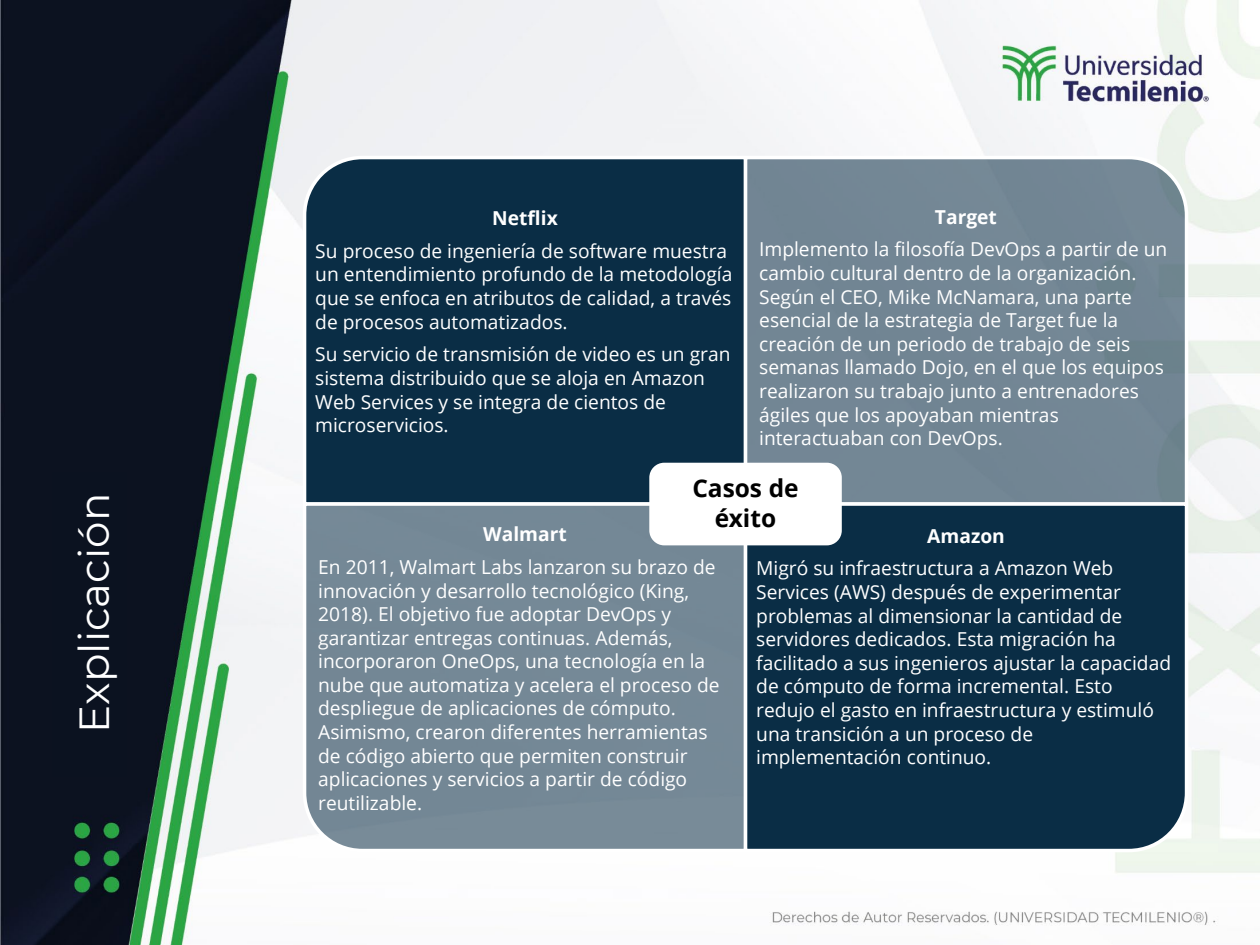
<style>
.page{position:relative;width:1260px;height:945px;background:#fff}
.page>*{position:absolute;margin:0;border:0;box-sizing:border-box;transform-origin:0 0}
.t1{font:42px "Montserrat";color:#fff}
.t2{font:700 24.5px/30.1px "Open Sans";color:#000;text-align:center}
.t3{font:19.25px/23.6px "Open Sans";color:#fff}
.t4{font:700 19.25px "Open Sans";color:#fff}
</style>
<div class="page">
<img style="left:0;top:0;width:1260px;height:945px">
<div style="left:52px;top:472px;width:75px;height:305px;background:#0b1220"></div>
<div style="left:301px;top:154px;width:441px;height:347px;background:#0a2d45"></div>
<div style="left:742px;top:154px;width:448px;height:347px;background:#728694"></div>
<div style="left:301px;top:501px;width:441px;height:353px;background:#748896"></div>
<div style="left:742px;top:501px;width:448px;height:353px;background:#0a2d45"></div>
<div style="left:649px;top:463px;width:193px;height:82px;background:#fff;border:4px solid #fff;border-radius:13px"></div>
<h1 class="t1" style="left:65px;top:733px;width:241px;rotate:-90deg">Explicación</h1>
<p class="t4" style="left:492px;top:205px;width:67px">Netflix</p>
<p class="t3" style="left:315px;top:239px;width:419px">Su proceso de ingeniería de software muestra un entendimiento profundo de la metodología que se enfoca en atributos de calidad, a través de procesos automatizados.</p>
<p class="t3" style="left:315px;top:342px;width:417px">Su servicio de transmisión de video es un gran sistema distribuido que se aloja en Amazon Web Services y se integra de cientos de microservicios.</p>
<p class="t4" style="left:935px;top:203px;width:63px">Target</p>
<p class="t3" style="left:759px;top:237px;width:410px">Implemento la filosofía DevOps a partir de un cambio cultural dentro de la organización.<br>Según el CEO, Mike McNamara, una parte esencial de la estrategia de Target fue la creación de un periodo de trabajo de seis semanas llamado Dojo, en el que los equipos realizaron su trabajo junto a entrenadores ágiles que los apoyaban mientras interactuaban con DevOps.</p>
<p class="t2" style="left:692px;top:472px;width:108px">Casos de éxito</p>
<p class="t4" style="left:483px;top:521px;width:85px">Walmart</p>
<p class="t3" style="left:318px;top:555px;width:403px">En 2011, Walmart Labs lanzaron su brazo de innovación y desarrollo tecnológico (King, 2018). El objetivo fue adoptar DevOps y garantizar entregas continuas. Además, incorporaron OneOps, una tecnología en la nube que automatiza y acelera el proceso de despliegue de aplicaciones de cómputo.<br>Asimismo, crearon diferentes herramientas de código abierto que permiten construir aplicaciones y servicios a partir de código reutilizable.</p>
<p class="t4" style="left:927px;top:522px;width:79px">Amazon</p>
<p class="t3" style="left:756px;top:556px;width:416px">Migró su infraestructura a Amazon Web Services (AWS) después de experimentar problemas al dimensionar la cantidad de servidores dedicados. Esta migración ha facilitado a sus ingenieros ajustar la capacidad de cómputo de forma incremental. Esto redujo el gasto en infraestructura y estimuló una transición a un proceso de implementación continuo.</p>
</div>
